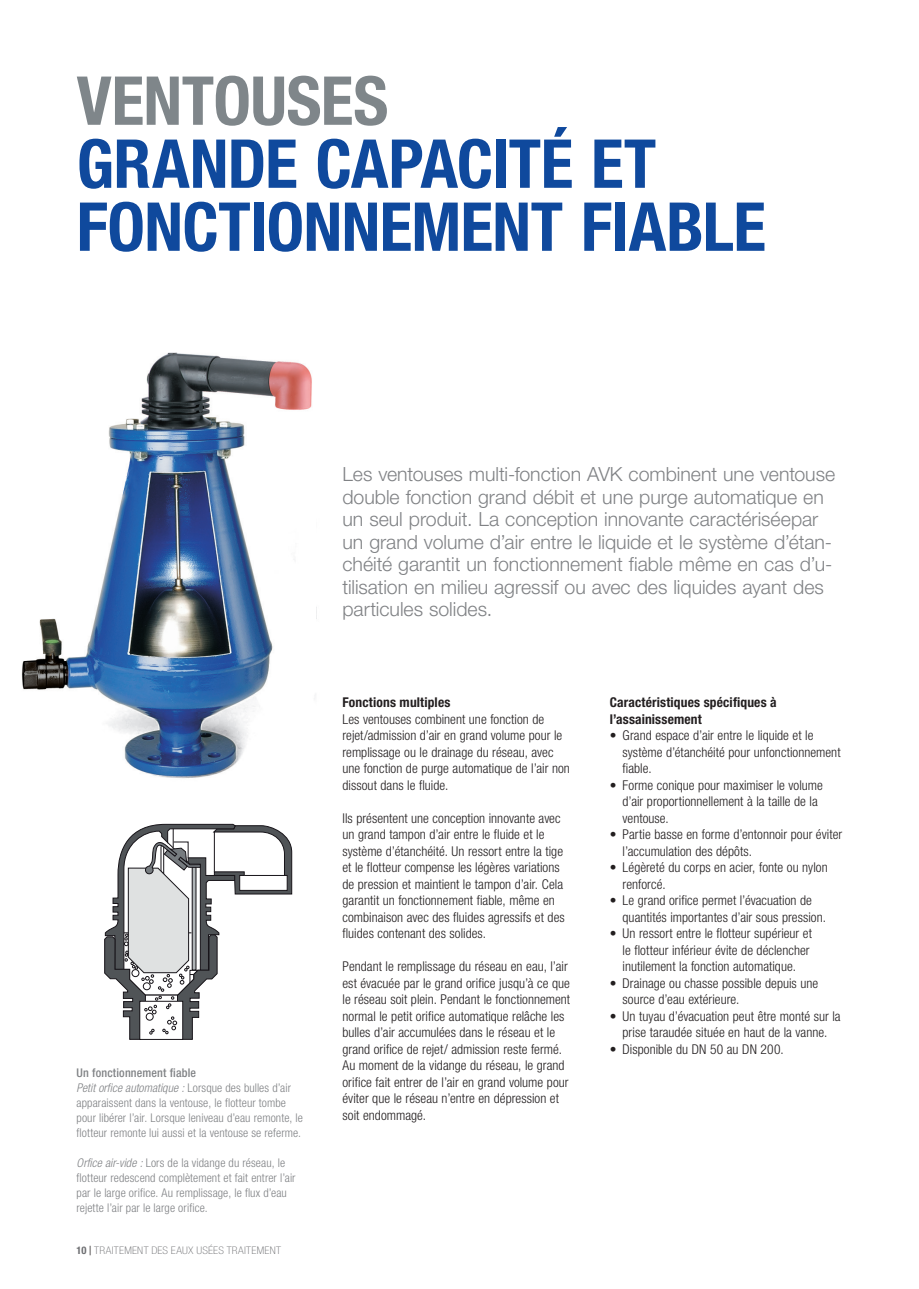
<style>
.page{position:relative;width:919px;height:1289px;background:#fff}
.page>*{position:absolute;margin:0;border:0;box-sizing:border-box;transform-origin:0 0}
.t1{font:700 condensed 67.5px/63px "Helvetica Neue LT Pro";letter-spacing:-.01em;color:#0f499d}
.t2{font:700 condensed 67.5px "Helvetica Neue LT Pro";letter-spacing:-.005em;color:#7f868a}
.t3{font:300 19.5px/22.5px "Helvetica Neue LT Pro";color:#808285}
.t4{font:300 condensed 13.5px/16.5px "Helvetica Neue LT Pro";letter-spacing:.005em;color:#231f20}
.t5{font:700 condensed 13.5px/16.5px "Helvetica Neue LT Pro";letter-spacing:.01em;color:#231f20}
.t6{font:300 condensed 12px/15px "Helvetica Neue LT Pro";letter-spacing:.01em;color:#808285}
.t7{font:100 condensed 10.5px "Helvetica Neue LT Pro";letter-spacing:.025em;color:#6c6d70;scale:1.1 1}
.s1{font-weight:500}
.s2{font-style:italic}
.s3{font-weight:700}
.s4{font-family:"Times New Roman";font-weight:700;font-stretch:normal;color:#231f20}
</style>
<div class="page">
<img style="left:21px;top:352px;width:296px;height:426px">
<svg style="left:104px;top:824px;width:188px;height:215px"></svg>
<h1 class="t2" style="left:77px;top:60px;width:313px">VENTOUSES</h1>
<h1 class="t1" style="left:77px;top:131px;width:690px">GRANDE CAPACITÉ ET<br>FONCTIONNEMENT FIABLE</h1>
<p class="t6" style="left:77px;top:1065px;width:228px"><span class="s1">Un fonctionnement fiable<br></span><span class="s2">Petit orfice automatique :</span> Lorsque des bulles d’air apparaissent dans la ventouse, le flotteur tombe pour libérer l’air. Lorsque leniveau d’eau remonte, le flotteur remonte lui aussi et la ventouse se referme.</p>
<p class="t6" style="left:77px;top:1155px;width:220px"><span class="s2">Orfice air-vide :</span> Lors de la vidange du réseau, le flotteur redescend complètement et fait entrer l’air par le large orifice. Au remplissage, le flux d’eau rejette l’air par le large orifice.</p>
<p class="t7" style="left:77px;top:1244px;width:187px"><span class="s3">10</span> <span class="s4">|</span> TRAITEMENT DES EAUX USÉES TRAITEMENT</p>
<p class="t3" style="left:342px;top:462px;width:494px">Les ventouses multi-fonction AVK combinent une ventouse double fonction grand débit et une purge automatique en un seul produit. La conception innovante caractériséepar un grand volume d’air entre le liquide et le système d’étan&shy;chéité garantit un fonctionnement fiable même en cas d’u&shy;tilisation en milieu agressif ou avec des liquides ayant des particules solides.</p>
<p class="t5" style="left:342px;top:694px;width:109px">Fonctions multiples</p>
<p class="t4" style="left:342px;top:710px;width:229px">Les ventouses combinent une fonction de rejet/admission d’air en grand volume pour le remplissage ou le drainage du réseau, avec une fonction de purge automatique de l’air non dissout dans le fluide.</p>
<p class="t4" style="left:342px;top:809px;width:224px">Ils présentent une conception innovante avec un grand tampon d’air entre le fluide et le système d’étanchéité. Un ressort entre la tige et le flotteur compense les légères variations de pression et maintient le tampon d’air. Cela garantit un fonctionnement fiable, même en combinaison avec des fluides agressifs et des fluides contenant des solides.</p>
<p class="t4" style="left:342px;top:958px;width:229px">Pendant le remplissage du réseau en eau, l’air est évacuée par le grand orifice jusqu’à ce que le réseau soit plein. Pendant le fonctionnement normal le petit orifice automatique relâche les bulles d’air accumulées dans le réseau et le grand orifice de rejet/ admission reste fermé.<br>Au moment de la vidange du réseau, le grand orifice fait entrer de l’air en grand volume pour éviter que le réseau n’entre en dépression et soit endommagé.</p>
<p class="t5" style="left:609px;top:694px;width:168px">Caractéristiques spécifiques à l’assainissement</p>
<p class="t4" style="left:622px;top:727px;width:219px;text-indent:-13px">• Grand espace d’air entre le liquide et le système d’étanchéité pour unfonctionnement fiable.</p>
<p class="t4" style="left:622px;top:776px;width:202px;text-indent:-13px">• Forme conique pour maximiser le volume d’air proportionnellement à la taille de la ventouse.</p>
<p class="t4" style="left:622px;top:826px;width:221px;text-indent:-13px">• Partie basse en forme d’entonnoir pour éviter l’accumulation des dépôts.</p>
<p class="t4" style="left:622px;top:859px;width:206px;text-indent:-13px">• Légèreté du corps en acier, fonte ou nylon renforcé.</p>
<p class="t4" style="left:622px;top:892px;width:205px;text-indent:-13px">• Le grand orifice permet l’évacuation de quantités importantes d’air sous pression.</p>
<p class="t4" style="left:622px;top:925px;width:191px;text-indent:-13px">• Un ressort entre le flotteur supérieur et le flotteur inférieur évite de déclencher inutilement la fonction automatique.</p>
<p class="t4" style="left:622px;top:974px;width:197px;text-indent:-13px">• Drainage ou chasse possible depuis une source d’eau extérieure.</p>
<p class="t4" style="left:609px;top:1007px;width:232px;text-align:center">• Un tuyau d’évacuation peut être monté sur la prise taraudée située en haut de la vanne.</p>
<p class="t4" style="left:609px;top:1040px;width:175px">• Disponible du DN 50 au DN 200.</p>
</div>
